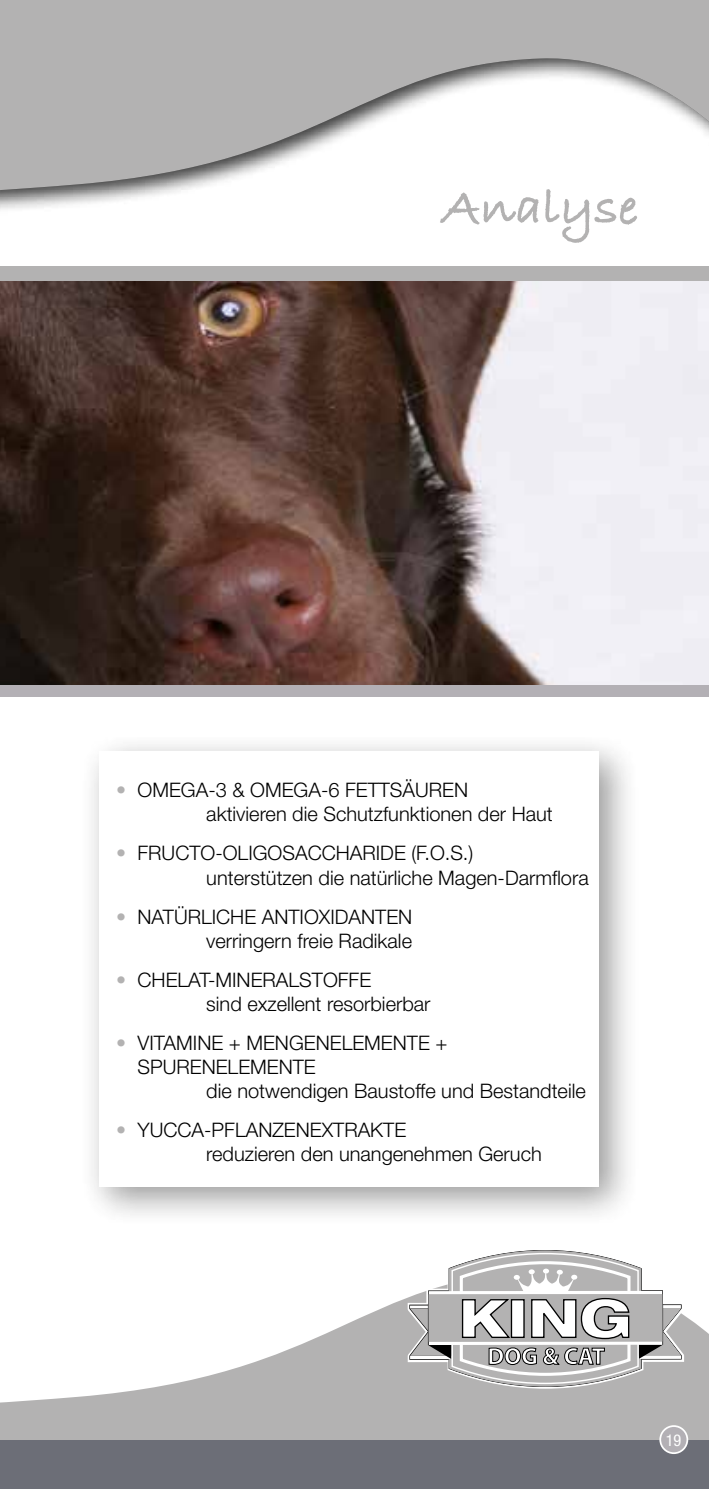
<style>
.page{position:relative;width:709px;height:1489px;background:#fff}
.page>*{position:absolute;margin:0;border:0;box-sizing:border-box;transform-origin:0 0}
.t1{font:52.5px "Bradley Hand ITCTT Bold";color:#b3b2b2}
.t2{font:700 24px "Myriad Pro";color:#fff}
.t3{font:300 20px/24px "Helvetica Neue";color:#000}
.t4{font:condensed 16.25px "Helvetica Neue";color:#fff}
.s1{color:#b3b2b2}
</style>
<div class="page">
<svg style="left:0;top:1298px;width:709px;height:142px;fill:#b3b2b2"></svg>
<div style="left:0;top:1440px;width:709px;height:48px;background:#6c6e77"></div>
<div style="left:660px;top:1425px;width:27px;height:27px;background:#b3b0b5;border-radius:50%"></div>
<div style="left:659px;top:1424px;width:29px;height:29px;border:2px solid #fff;border-radius:50%"></div>
<div style="left:0;top:679px;width:709px;height:18px;background:#b3b0b5"></div>
<div style="left:0;top:0;width:709px;height:264px;background:#b3b2b2"></div>
<div style="left:0;top:39px;width:709px;height:290px;background:#000;opacity:.75"></div>
<div style="left:0;top:266px;width:709px;height:31px;background:#b3b2b2"></div>
<img style="left:0;top:282px;width:709px;height:402px">
<div style="left:78px;top:730px;width:563px;height:498px;background:#000;opacity:.5"></div>
<div style="left:99px;top:751px;width:500px;height:435px;background:#fff"></div>
<svg style="left:407px;top:1250px;width:277px;height:138px"></svg>
<h1 class="t1" style="left:442px;top:167px;width:197px">Analyse</h1>
<p class="t3" style="left:206px;top:777px;width:348px;text-indent:-90px"><span class="s1">•</span> OMEGA-3 &amp; OMEGA-6 FETTSÄUREN aktivieren die Schutzfunktionen der Haut</p>
<p class="t3" style="left:206px;top:840px;width:384px;text-indent:-90px"><span class="s1">•</span> FRUCTO-OLIGOSACCHARIDE (F.O.S.)<br>unterstützen die natürliche Magen-Darmflora</p>
<p class="t3" style="left:116px;top:903px;width:297px;text-align:right"><span class="s1">•</span> NATÜRLICHE ANTIOXIDANTEN verringern freie Radikale</p>
<p class="t3" style="left:206px;top:966px;width:226px;text-indent:-90px"><span class="s1">•</span> CHELAT-MINERALSTOFFE<br>sind exzellent resorbierbar</p>
<p class="t3" style="left:137px;top:1029px;width:311px;text-indent:-21px"><span class="s1">•</span> VITAMINE + MENGENELEMENTE +<br>SPURENELEMENTE</p>
<p class="t3" style="left:206px;top:1077px;width:381px">die notwendigen Baustoffe und Bestandteile</p>
<p class="t3" style="left:206px;top:1116px;width:337px;text-indent:-90px"><span class="s1">•</span> YUCCA-PFLANZENEXTRAKTE<br>reduzieren den unangenehmen Geruch</p>
<p class="t2" style="left:487px;top:1340px;width:119px">DOG &amp; CAT</p>
<p class="t4" style="left:665px;top:1430px;width:17px">19</p>
</div>
